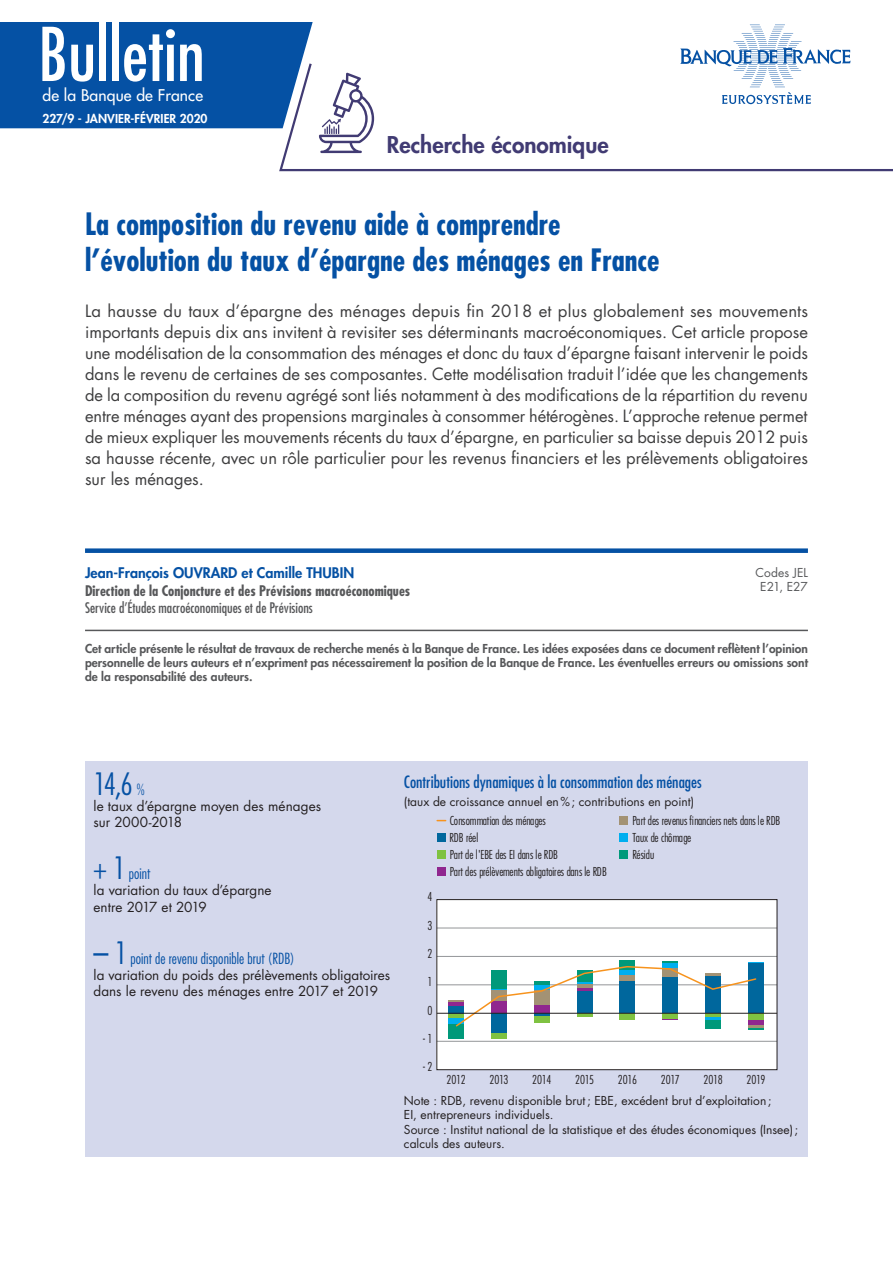
<style>
.page{position:relative;width:893px;height:1263px;background:#fff}
.page>*{position:absolute;margin:0;border:0;box-sizing:border-box;transform-origin:0 0}
.t1{font:condensed 72px "Futura Std";color:#fff}
.t2{font:700 condensed 30px/36px "Futura Std";color:#0551a4}
.t3{font:300 condensed 30px "Futura Std";color:#0551a4}
.t4{font:800 22.5px "Futura Std";color:#413b73}
.t5{font:16.5px/21px "Futura Std";color:#3e3e3f;text-align:justify}
.t6{font:condensed 16.5px "Futura Std";color:#0551a4}
.t7{font:500 15.75px "Futura Std";letter-spacing:.01em;color:#fff}
.t8{font:300 condensed 15px "Futura Std";letter-spacing:.005em;color:#0551a4}
.t9{font:700 condensed 14.25px "Futura Std";color:#57585a}
.t10{font:condensed 14.25px "Futura Std";color:#57585a}
.t11{font:800 14.25px "Futura Std";color:#0551a4}
.t12{font:13.5px/16.2px "Futura Std";color:#231f20}
.t13{font:800 12px/14.4px "Futura Std";color:#57585a;text-align:justify}
.t14{font:12px/14.4px "Futura Std";color:#231f20}
.t15{font:300 condensed 12px/17px "Futura Std";letter-spacing:-.025em;color:#231f20}
.t16{font:800 12px "Futura Std";letter-spacing:.005em;color:#fff}
.t17{font:12px/14.4px "Futura Std";color:#57585a;text-align:center}
.s1{font-size:15px}
.s2{font-size:30px}
</style>
<div class="page">
<svg style="left:278px;top:72px;width:615px;height:99px"></svg>
<svg style="left:680px;top:25px;width:171px;height:79px"></svg>
<div style="left:0;top:22px;width:313px;height:106px;background:#0551a4"></div>
<svg style="left:319px;top:73px;width:55px;height:80px"></svg>
<div style="left:85px;top:548px;width:723px;height:5px;background:#0551a4"></div>
<hr style="left:85px;top:630px;width:723px;height:1px;background:#57585a">
<div style="left:85px;top:761px;width:723px;height:396px;background:#d4d8ec"></div>
<div style="left:437px;top:899px;width:340px;height:171px;background:#fff"></div>
<hr style="left:437px;top:1041px;width:340px;height:1px;background:#939598">
<hr style="left:437px;top:984px;width:340px;height:1px;background:#939598">
<hr style="left:437px;top:956px;width:340px;height:1px;background:#939598">
<hr style="left:437px;top:928px;width:340px;height:1px;background:#939598">
<div style="left:448px;top:1024px;width:16px;height:14px;background:#00997a"></div>
<div style="left:619px;top:961px;width:16px;height:10px;background:#00997a"></div>
<div style="left:705px;top:1019px;width:16px;height:10px;background:#00997a"></div>
<hr style="left:748px;top:1027px;width:16px;height:3px;background:#00997a">
<div style="left:491px;top:1033px;width:16px;height:6px;background:#7fc241"></div>
<div style="left:491px;top:1013px;width:16px;height:20px;background:#00679d"></div>
<svg style="left:448px;top:962px;width:316px;height:66px"></svg>
<hr style="left:437px;top:1013px;width:340px;height:1px;background:#231f20">
<div style="left:437px;top:899px;width:340px;height:171px;border:1px solid #231f20"></div>
<div style="left:437px;top:850px;width:9px;height:9px;background:#7fc241"></div>
<div style="left:437px;top:867px;width:9px;height:9px;background:#90268f"></div>
<div style="left:620px;top:816px;width:8px;height:9px;background:#a39274"></div>
<div style="left:620px;top:833px;width:8px;height:9px;background:#00aeef"></div>
<div style="left:620px;top:850px;width:8px;height:9px;background:#00997a"></div>
<div style="left:437px;top:833px;width:8px;height:9px;background:#00679d"></div>
<h1 class="t1" style="left:38px;top:11px;width:168px">Bulletin</h1>
<p class="t7" style="left:43px;top:85px;width:162px">de la Banque de France</p>
<p class="t16" style="left:43px;top:111px;width:167px">227/9 - JANVIER-FÉVRIER 2020</p>
<h3 class="t4" style="left:387px;top:131px;width:223px">Recherche économique</h3>
<h2 class="t2" style="left:85px;top:206px;width:576px">La composition du revenu aide à comprendre l’évolution du taux d’épargne des ménages en France</h2>
<p class="t5" style="left:85px;top:301px;width:724px">La hausse du taux d’épargne des ménages depuis fin 2018 et plus globalement ses mouvements importants depuis dix ans invitent à revisiter ses déterminants macroéconomiques. Cet article propose une modélisation de la consommation des ménages et donc du taux d’épargne faisant intervenir le poids dans le revenu de certaines de ses composantes. Cette modélisation traduit l’idée que les changements de la composition du revenu agrégé sont liés notamment à des modifications de la répartition du revenu entre ménages ayant des propensions marginales à consommer hétérogènes. L’approche retenue permet de mieux expliquer les mouvements récents du taux d’épargne, en particulier sa baisse depuis 2012 puis sa hausse récente, avec un rôle particulier pour les revenus financiers et les prélèvements obligatoires sur les ménages.</p>
<p class="t11" style="left:85px;top:564px;width:271px">Jean-François OUVRARD et Camille THUBIN</p>
<p class="t9" style="left:85px;top:581px;width:327px">Direction de la Conjoncture et des Prévisions macroéconomiques</p>
<p class="t10" style="left:85px;top:599px;width:229px">Service d’Études macroéconomiques et de Prévisions</p>
<p class="t13" style="left:85px;top:641px;width:724px">Cet article présente le résultat de travaux de recherche menés à la Banque de France. Les idées exposées dans ce document reflètent l’opinion personnelle de leurs auteurs et n’expriment pas nécessairement la position de la Banque de France. Les éventuelles erreurs ou omissions sont de la responsabilité des auteurs.</p>
<p class="t17" style="left:755px;top:565px;width:54px">Codes JEL<br>E21, E27</p>
<h2 class="t3" style="left:94px;top:766px;width:53px">14,6 <span class="s1">%</span></h2>
<p class="t12" style="left:94px;top:798px;width:229px">le taux d’épargne moyen des ménages sur 2000-2018</p>
<p class="t8" style="left:94px;top:865px;width:58px"><span class="s2">+ 1</span> point</p>
<p class="t12" style="left:94px;top:882px;width:180px">la variation du taux d’épargne entre 2017 et 2019</p>
<p class="t8" style="left:94px;top:949px;width:203px"><span class="s2">– 1</span> point de revenu disponible brut (RDB)</p>
<p class="t12" style="left:94px;top:967px;width:298px">la variation du poids des prélèvements obligatoires dans le revenu des ménages entre 2017 et 2019</p>
<p class="t6" style="left:404px;top:772px;width:299px">Contributions dynamiques à la consommation des ménages</p>
<p class="t14" style="left:404px;top:795px;width:292px">(taux de croissance annuel en%; contributions en point)</p>
<p class="t15" style="left:428px;top:888px;width:6px">4</p>
<p class="t15" style="left:428px;top:917px;width:6px">3</p>
<p class="t15" style="left:428px;top:945px;width:6px">2</p>
<p class="t15" style="left:428px;top:973px;width:6px">1</p>
<p class="t15" style="left:428px;top:1002px;width:6px">0</p>
<p class="t15" style="left:423px;top:1030px;width:11px">- 1</p>
<p class="t15" style="left:423px;top:1058px;width:11px">- 2</p>
<p class="t15" style="left:450px;top:812px;width:97px">Consommation des ménages</p>
<p class="t15" style="left:450px;top:829px;width:30px">RDB réel</p>
<p class="t15" style="left:450px;top:846px;width:158px">Part del'EBE des EI dans leRDB<br>Part des prélèvements obligatoires dans le RDB</p>
<p class="t15" style="left:632px;top:812px;width:149px">Part des revenusfinanciersnets dans leRDB<br>Taux de chômage<br>Résidu</p>
<p class="t15" style="left:447px;top:1071px;width:21px">2012</p>
<p class="t15" style="left:489px;top:1071px;width:21px">2013</p>
<p class="t15" style="left:532px;top:1071px;width:21px">2014</p>
<p class="t15" style="left:575px;top:1071px;width:21px">2015</p>
<p class="t15" style="left:618px;top:1071px;width:21px">2016</p>
<p class="t15" style="left:661px;top:1071px;width:21px">2017</p>
<p class="t15" style="left:703px;top:1071px;width:21px">2018</p>
<p class="t15" style="left:746px;top:1071px;width:21px">2019</p>
<p class="t14" style="left:404px;top:1093px;width:396px">Note : RDB, revenu disponible brut; EBE, excédent brut d’exploitation;<br>EI, entrepreneurs individuels.<br>Source : Institut national de la statistique et des études économiques (Insee); calculs des auteurs.</p>
</div>
